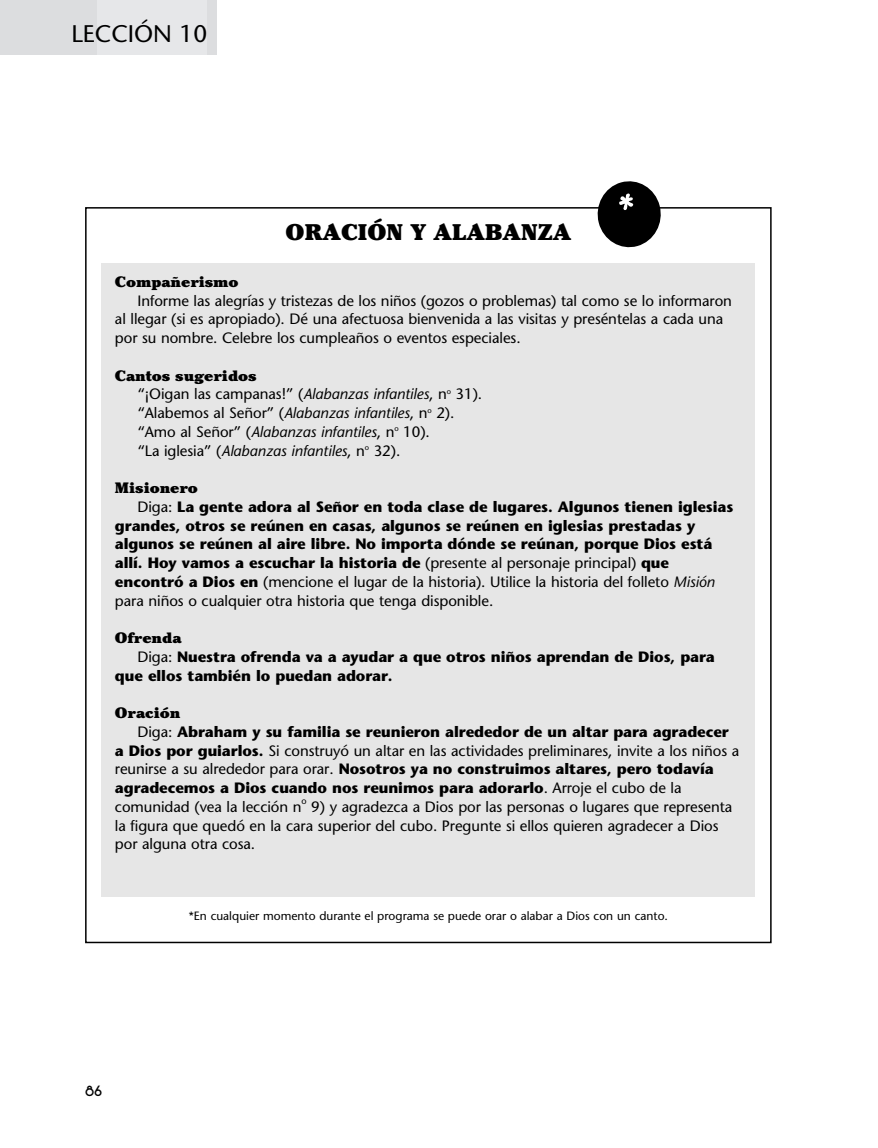
<style>
.page{position:relative;width:878px;height:1148px;background:#fff}
.page>*{position:absolute;margin:0;border:0;box-sizing:border-box;transform-origin:0 0}
.t1{font:24px "Stone Sans";color:#000}
.t2{font:900 22.5px "Cheltenham";color:#000}
.t3{font:700 15px/18.8px "Stone Sans";letter-spacing:-.005em;color:#000}
.t4{font:15px/18.8px "Stone Sans";letter-spacing:-.005em;color:#000}
.t5{font:900 15px "Cheltenham";color:#000}
.t6{font:700 15px "New Garden";color:#000}
.t7{font:12px "Stone Sans";color:#000}
.t8{font:9px "Stone Sans";color:#000}
.s1{font-style:italic}
.s2{font-weight:400}
.s3{font-weight:400;font-style:italic}
</style>
<div class="page">
<div style="left:0;top:0;width:97px;height:54px;background:#dcdddf"></div>
<div style="left:97px;top:0;width:110px;height:54px;background:#e6e7e9"></div>
<div style="left:207px;top:0;width:9px;height:54px;background:#dcdddf"></div>
<div style="left:101px;top:263px;width:654px;height:633px;background:#e6e6e6"></div>
<svg style="left:594px;top:181px;width:70px;height:67px"></svg>
<h1 class="t1" style="left:71px;top:24px;width:137px">LECCIÓN 10</h1>
<h2 class="t2" style="left:285px;top:223px;width:287px">ORACIÓN Y ALABANZA</h2>
<p class="t5" style="left:115px;top:275px;width:125px">Compañerismo</p>
<p class="t4" style="left:115px;top:292px;width:618px;text-indent:22px">Informe las alegrías y tristezas de los niños (gozos o problemas) tal como se lo informaron al llegar (si es apropiado). Dé una afectuosa bienvenida a las visitas y preséntelas a cada una por su nombre. Celebre los cumpleaños o eventos especiales.</p>
<p class="t5" style="left:115px;top:369px;width:143px">Cantos sugeridos</p>
<p class="t4" style="left:137px;top:386px;width:346px">“¡Oigan las campanas!” (<span class="s1">Alabanzas infantiles</span>, n<sup>o</sup> 31). “Alabemos al Señor” (<span class="s1">Alabanzas infantiles</span>, n<sup>o</sup> 2). “Amo al Señor” (<span class="s1">Alabanzas infantiles</span>, n<sup>o</sup> 10).<br>“La iglesia” (<span class="s1">Alabanzas infantiles</span>, n<sup>o</sup> 32).</p>
<p class="t5" style="left:115px;top:482px;width:85px">Misionero</p>
<p class="t3" style="left:115px;top:499px;width:620px;text-indent:22px"><span class="s2">Diga:</span> La gente adora al Señor en toda clase de lugares. Algunos tienen iglesias grandes, otros se reúnen en casas, algunos se reúnen en iglesias prestadas y algunos se reúnen al aire libre. No importa dónde se reúnan, porque Dios está allí. Hoy vamos a escuchar la historia de <span class="s2">(presente al personaje principal)</span> que encontró a Dios en <span class="s2">(mencione el lugar de la historia). Utilice la historia del folleto</span> <span class="s3">Misión </span><span class="s2">para niños o cualquier otra historia que tenga disponible.</span></p>
<p class="t5" style="left:115px;top:632px;width:68px">Ofrenda</p>
<p class="t3" style="left:115px;top:649px;width:601px;text-indent:22px"><span class="s2">Diga:</span> Nuestra ofrenda va a ayudar a que otros niños aprendan de Dios, para que ellos también lo puedan adorar.</p>
<p class="t5" style="left:115px;top:707px;width:67px">Oración</p>
<p class="t3" style="left:115px;top:724px;width:625px;text-indent:22px"><span class="s2">Diga:</span> Abraham y su familia se reunieron alrededor de un altar para agradecer a Dios por guiarlos. <span class="s2">Si construyó un altar en las actividades preliminares, invite a los niños a reunirse a su alrededor para orar.</span> Nosotros ya no construimos altares, pero todavía agradecemos a Dios cuando nos reunimos para adorarlo<span class="s2">. Arroje el cubo de la comunidad (vea la lección n</span></p>
<p class="t8" style="left:301px;top:798px;width:7px">o</p>
<p class="t4" style="left:115px;top:799px;width:619px;text-indent:196px">9) y agradezca a Dios por las personas o lugares que representa la figura que quedó en la cara superior del cubo. Pregunte si ellos quieren agradecer a Dios por alguna otra cosa.</p>
<p class="t6" style="left:85px;top:1082px;width:19px">86</p>
<p class="t7" style="left:189px;top:911px;width:480px">*En cualquier momento durante el programa se puede orar o alabar a Dios con un canto.</p>
</div>
